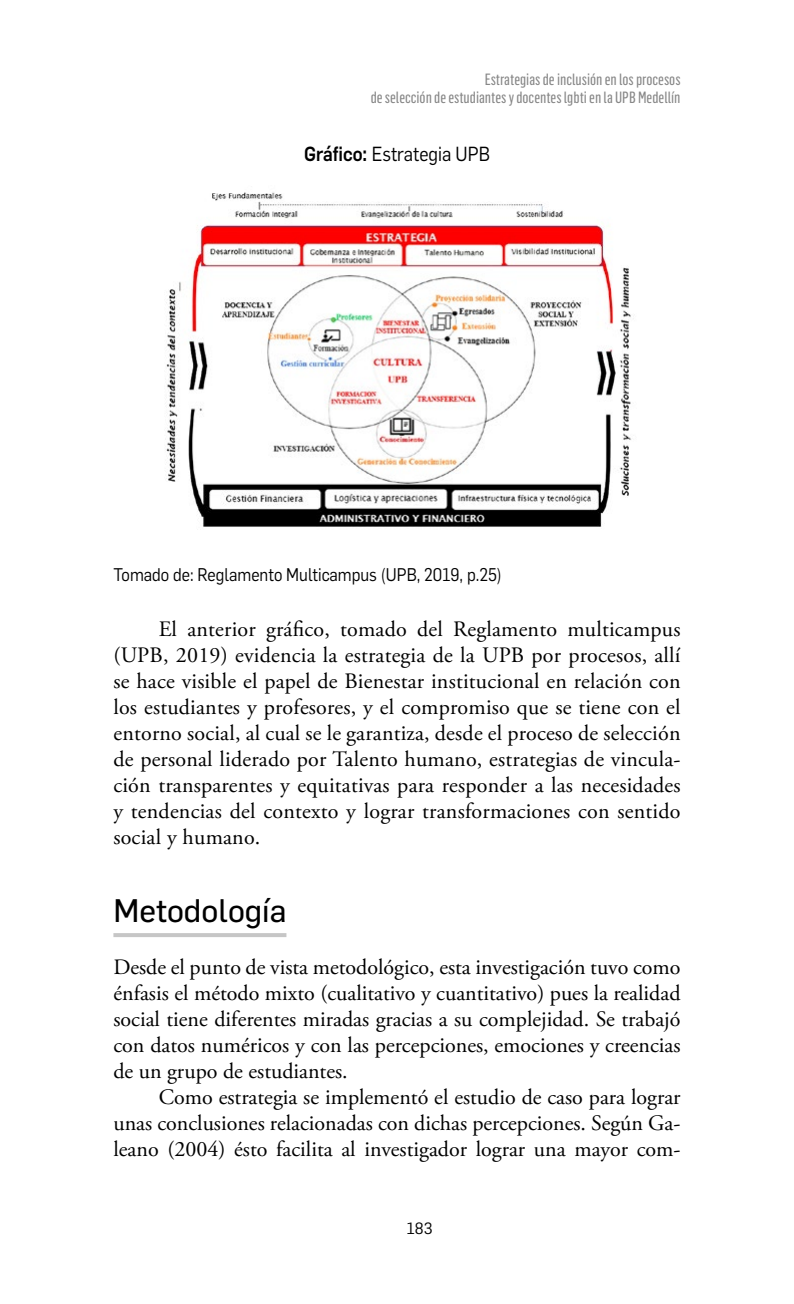
<style>
.page{position:relative;width:794px;height:1304px;background:#fff}
.page>*{position:absolute;margin:0;border:0;box-sizing:border-box;transform-origin:0 0}
.t1{font:32px "Flama Basic";color:#000}
.t2{font:22px/26px "Adobe Garamond Pro";color:#000;text-align:justify}
.t3{font:20px "Flama";color:#000;scale:.9 1}
.t4{font:18px "Flama";color:#000;scale:.9 1}
.t5{font:16px/18px "Flama Condensed Basic";color:#878787;text-align:right}
.t6{font:16px "Flama";color:#000}
.s1{font-weight:500}
</style>
<div class="page">
<hr style="left:113px;top:933px;width:173px;height:4px;background:#c6c6c6">
<img style="left:165px;top:192px;width:466px;height:335px">
<p class="t5" style="left:371px;top:69px;width:311px">Estrategias de inclusión en los procesos<br>de selección de estudiantes y docentes lgbti en la UPB Medellín</p>
<p class="t3" style="left:304px;top:140px;width:208px"><span class="s1">Gráfico:</span> Estrategia UPB</p>
<p class="t4" style="left:113px;top:562px;width:433px">Tomado de: Reglamento Multicampus (UPB, 2019, p.25)</p>
<p class="t2" style="left:113px;top:617px;width:569px;text-indent:45px">El anterior gráfico, tomado del Reglamento multicampus (UPB, 2019) evidencia la estrategia de la UPB por procesos, allí se hace visible el papel de Bienestar institucional en relación con los estudiantes y profesores, y el compromiso que se tiene con el entorno social, al cual se le garantiza, desde el proceso de selección de personal liderado por Talento humano, estrategias de vincula&shy;ción transparentes y equitativas para responder a las necesidades y tendencias del contexto y lograr transformaciones con sentido social y humano.</p>
<h1 class="t1" style="left:113px;top:888px;width:174px">Metodología</h1>
<p class="t2" style="left:113px;top:955px;width:568px">Desde el punto de vista metodológico, esta investigación tuvo como énfasis el método mixto (cualitativo y cuantitativo) pues la realidad social tiene diferentes miradas gracias a su complejidad. Se trabajó con datos numéricos y con las percepciones, emociones y creencias de un grupo de estudiantes.</p>
<p class="t2" style="left:113px;top:1085px;width:568px;text-indent:45px">Como estrategia se implementó el estudio de caso para lograr unas conclusiones relacionadas con dichas percepciones. Según Ga&shy;leano (2004) ésto facilita al investigador lograr una mayor com-</p>
<p class="t6" style="left:407px;top:1217px;width:27px">183</p>
</div>
